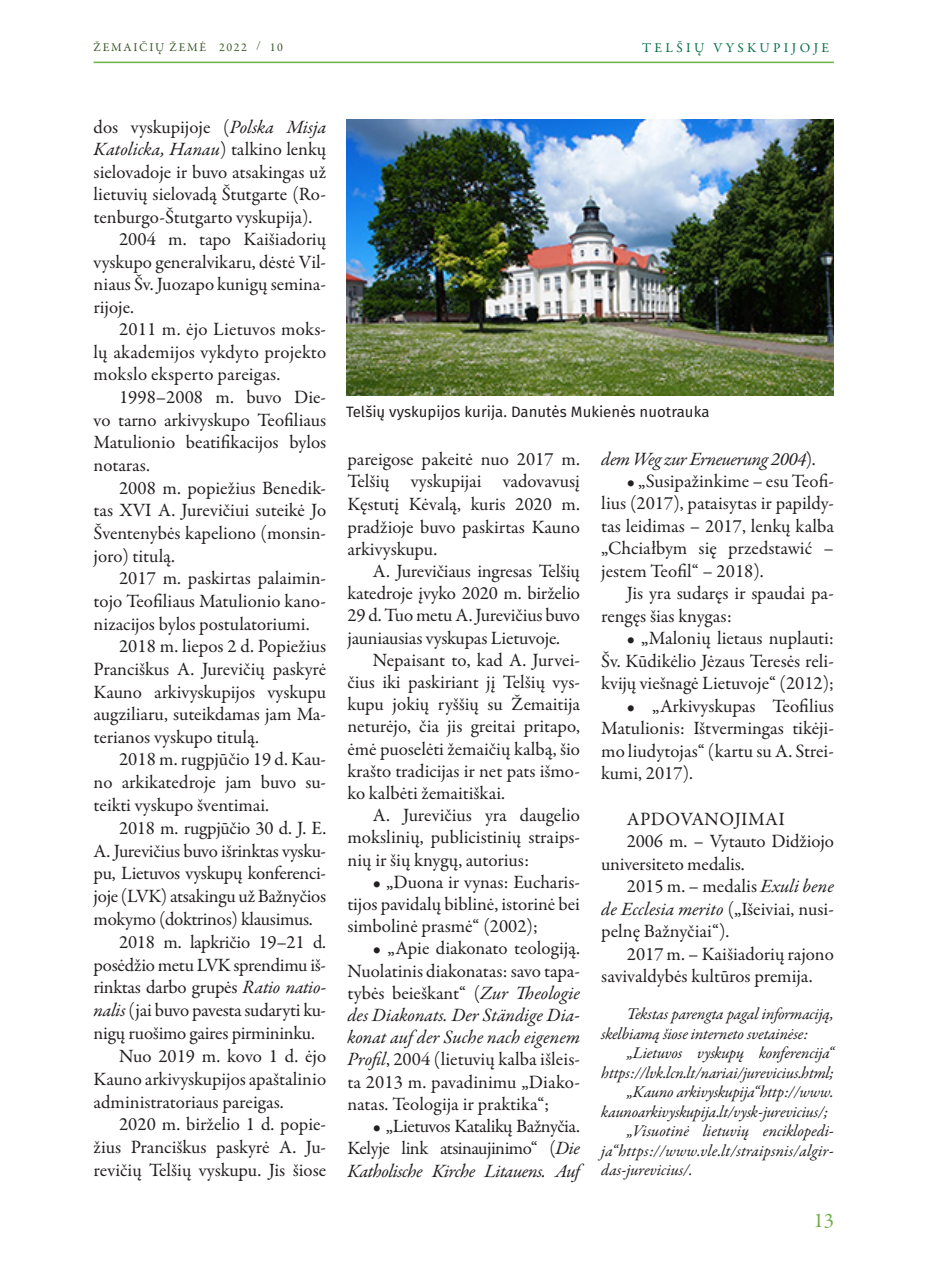
<style>
.page{position:relative;width:936px;height:1276px;background:#fff}
.page>*{position:absolute;margin:0;border:0;box-sizing:border-box;transform-origin:0 0}
.t1{font:21px "Garamond Premr Pro";color:#6fb048}
.tekstas{font:18.9px/22.5px "Garamond Premr Pro";letter-spacing:-.005em;color:#231f20;text-align:justify}
.tekstas-2{font:italic 18.9px "Garamond Premr Pro";letter-spacing:-.025em;color:#231f20}
.tekstas-3{font:18.9px "Garamond Premr Pro";letter-spacing:.02em;color:#231f20}
.tekstas-4{font:italic 16.5px/19.5px "Garamond Premr Pro";letter-spacing:-.01em;color:#231f20}
.parašas{font:15px "Fira Sans";color:#231f20}
.t2{font:13.5px "Garamond Premr Pro";letter-spacing:.25em;color:#017045}
.t3{font:12px "Garamond Premr Pro";letter-spacing:.14em;color:#375727}
.s1{font-style:italic}
.s2{font-style:normal}
</style>
<div class="page">
<hr style="left:94px;top:62px;width:739px;height:1px;background:#6fb048">
<img style="left:346px;top:119px;width:487px;height:277px">
<p class="t3" style="left:94px;top:40px;width:191px">ŽEMAIČIŲ ŽEMĖ 2022 / 10</p>
<p class="t2" style="left:642px;top:39px;width:189px">TELŠIŲ VYSKUPIJOJE</p>
<p class="tekstas" style="left:94px;top:116px;width:234px">dos vyskupijoje (<span class="s1">Polska Misja Katolicka, Hanau</span>) talkino lenkų sielovadoje ir buvo atsakingas už lietuvių sielovadą Štutgarte (Ro&shy;tenburgo-Štutgarto vyskupija).</p>
<p class="tekstas" style="left:94px;top:229px;width:234px;text-indent:26px">2004 m. tapo Kaišiadorių vyskupo generalvikaru, dėstė Vil&shy;niaus Šv. Juozapo kunigų semina&shy;rijoje.</p>
<p class="tekstas" style="left:94px;top:319px;width:234px;text-indent:26px">2011 m. ėjo Lietuvos moks&shy;lų akademijos vykdyto projekto mokslo eksperto pareigas.</p>
<p class="tekstas" style="left:94px;top:386px;width:234px;text-indent:26px">1998–2008 m. buvo Die&shy;vo tarno arkivyskupo Teofiliaus Matulionio beatifikacijos bylos notaras.</p>
<p class="tekstas" style="left:94px;top:477px;width:234px;text-indent:26px">2008 m. popiežius Benedik&shy;tas XVI A. Jurevičiui suteikė Jo Šventenybės kapeliono (monsin&shy;joro) titulą.</p>
<p class="tekstas" style="left:94px;top:567px;width:234px;text-indent:26px">2017 m. paskirtas palaimin&shy;tojo Teofiliaus Matulionio kano&shy;nizacijos bylos postulatoriumi.</p>
<p class="tekstas" style="left:94px;top:635px;width:234px;text-indent:26px">2018 m. liepos 2 d. Popiežius Pranciškus A. Jurevičių paskyrė Kauno arkivyskupijos vyskupu augziliaru, suteikdamas jam Ma&shy;terianos vyskupo titulą.</p>
<p class="tekstas" style="left:94px;top:748px;width:234px;text-indent:26px">2018 m. rugpjūčio 19 d. Kau&shy;no arkikatedroje jam buvo su&shy;teikti vyskupo šventimai.</p>
<p class="tekstas" style="left:94px;top:817px;width:234px;text-indent:26px">2018 m. rugpjūčio 30 d. J. E.<br>A. Jurevičius buvo išrinktas vysku&shy;pu, Lietuvos vyskupų konferenci&shy;joje (LVK) atsakingu už Bažnyčios mokymo (doktrinos) klausimus.</p>
<p class="tekstas" style="left:94px;top:931px;width:234px;text-indent:26px">2018 m. lapkričio 19–21 d. posėdžio metu LVK sprendimu iš&shy;rinktas darbo grupės <span class="s1">Ratio natio&shy;nalis</span> (jai buvo pavesta sudaryti ku&shy;nigų ruošimo gaires pirmininku.</p>
<p class="tekstas" style="left:94px;top:1045px;width:234px;text-indent:26px">Nuo 2019 m. kovo 1 d. ėjo Kauno arkivyskupijos apaštalinio administratoriaus pareigas.</p>
<p class="tekstas" style="left:94px;top:1113px;width:234px;text-indent:26px">2020 m. birželio 1 d. popie&shy;žius Pranciškus paskyrė A. Ju&shy;revičių Telšių vyskupu. Jis šiose</p>
<p class="parašas" style="left:346px;top:401px;width:365px">Telšių vyskupijos kurija. Danutės Mukienės nuotrauka</p>
<p class="tekstas" style="left:347px;top:448px;width:234px">pareigose pakeitė nuo 2017 m.<br>Telšių vyskupijai vadovavusį Kęstutį Kėvalą, kuris 2020 m. pradžioje buvo paskirtas Kauno arkivyskupu.</p>
<p class="tekstas" style="left:347px;top:560px;width:234px;text-indent:26px">A. Jurevičiaus ingresas Telšių katedroje įvyko 2020 m. birželio 29 d. Tuo metu A. Jurevičius buvo jauniausias vyskupas Lietuvoje.</p>
<p class="tekstas" style="left:347px;top:649px;width:234px;text-indent:26px">Nepaisant to, kad A. Jurvei&shy;čius iki paskiriant jį Telšių vys&shy;kupu jokių ryššių su Žemaitija neturėjo, čia jis greitai pritapo, ėmė puoselėti žemaičių kalbą, šio krašto tradicijas ir net pats išmo&shy;ko kalbėti žemaitiškai.</p>
<p class="tekstas" style="left:347px;top:804px;width:234px;text-indent:26px">A. Jurevičius yra daugelio mokslinių, publicistinių straips&shy;nių ir šių knygų, autorius:</p>
<p class="tekstas" style="left:347px;top:871px;width:234px;text-indent:26px">• „Duona ir vynas: Eucharis&shy;tijos pavidalų biblinė, istorinė bei simbolinė prasmė“ (2002);</p>
<p class="tekstas" style="left:347px;top:938px;width:234px;text-indent:26px">• „Apie diakonato teologiją.<br>Nuolatinis diakonatas: savo tapa&shy;tybės beieškant“ (<span class="s1">Zur Theologie des Diakonats. Der Ständige Dia&shy;konat auf der Suche nach eigenem Profil</span>, 2004 (lietuvių kalba išleis&shy;ta 2013 m. pavadinimu „Diako&shy;natas. Teologija ir praktika“;</p>
<p class="tekstas" style="left:347px;top:1115px;width:234px;text-indent:26px">• „Lietuvos Katalikų Bažnyčia.<br>Kelyje link atsinaujinimo“ (<span class="s1">Die Katholische Kirche Litauens. Auf</span></p>
<p class="tekstas-2" style="left:601px;top:447px;width:216px">dem Weg zur Erneuerung 2004<span class="s2">).</span></p>
<p class="tekstas" style="left:601px;top:470px;width:234px;text-indent:26px">• „Susipažinkime – esu Teofi&shy;lius (2017), pataisytas ir papildy&shy;tas leidimas – 2017, lenkų kalba „Chciałbym się przedstawić – jestem Teofil“ – 2018).</p>
<p class="tekstas" style="left:601px;top:582px;width:234px;text-indent:26px">Jis yra sudaręs ir spaudai pa&shy;rengęs šias knygas:</p>
<p class="tekstas" style="left:601px;top:627px;width:234px;text-indent:26px">• „Malonių lietaus nuplauti:<br>Šv. Kūdikėlio Jėzaus Teresės reli&shy;kvijų viešnagė Lietuvoje“ (2012);</p>
<p class="tekstas" style="left:601px;top:695px;width:234px;text-indent:26px">• „Arkivyskupas Teofilius Matulionis: Ištvermingas tikėji&shy;mo liudytojas“ (kartu su A. Strei&shy;kumi, 2017).</p>
<p class="tekstas-3" style="left:627px;top:807px;width:159px">APDOVANOJIMAI</p>
<p class="tekstas" style="left:601px;top:830px;width:234px;text-indent:26px">2006 m. – Vytauto Didžiojo universiteto medalis.</p>
<p class="tekstas" style="left:601px;top:875px;width:234px;text-indent:26px">2015 m. – medalis <span class="s1">Exuli bene de Ecclesia merito</span> („Išeiviai, nusi&shy;pelnę Bažnyčiai“).</p>
<p class="tekstas" style="left:601px;top:942px;width:234px;text-indent:26px">2017 m. – Kaišiadorių rajono savivaldybės kultūros premija.</p>
<p class="tekstas-4" style="left:601px;top:1005px;width:234px;text-indent:26px">Tekstas parengta pagal informaciją, skelbiamą šiose interneto svetainėse:</p>
<p class="tekstas-4" style="left:601px;top:1044px;width:234px;text-align:right">„Lietuvos vyskupų konferencija“ https://lvk.lcn.lt/nariai/jurevicius.html;</p>
<p class="tekstas-4" style="left:601px;top:1083px;width:234px;text-indent:26px">„Kauno arkivyskupija“http://www. kaunoarkivyskupija.lt/vysk-jurevicius/;</p>
<p class="tekstas-4" style="left:601px;top:1122px;width:234px;text-align:justify;text-indent:26px">„Visuotinė lietuvių enciklopedi&shy;ja“https://www.vle.lt/straipsnis/algir&shy;das-jurevicius/.</p>
<p class="t1" style="left:813px;top:1208px;width:22px">13</p>
</div>
